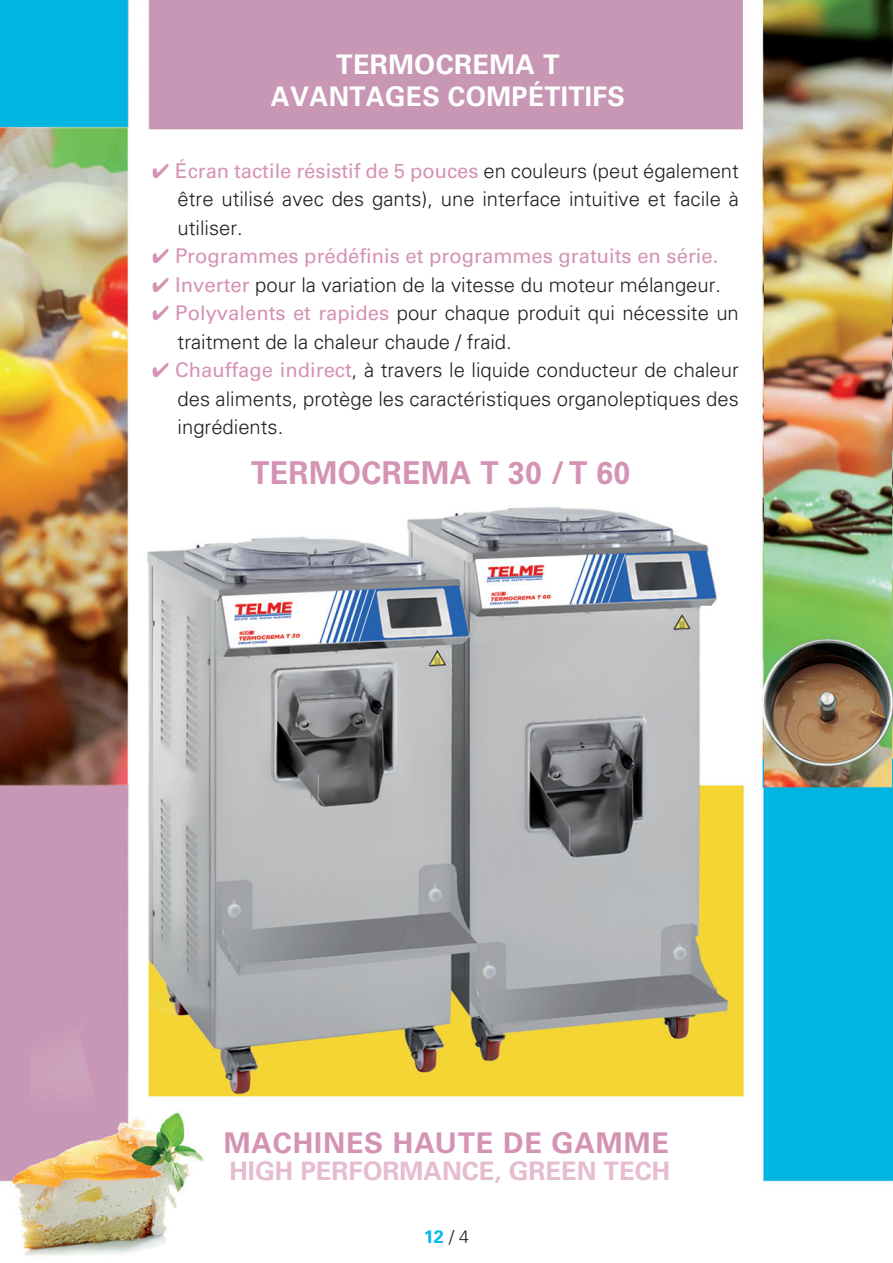
<style>
.page{position:relative;width:893px;height:1263px;background:#fff}
.page>*{position:absolute;margin:0;border:0;box-sizing:border-box;transform-origin:0 0}
.t1{font:700 31.5px "Univers";letter-spacing:.015em;color:#d593b4;scale:.95 1}
.t2{font:700 28.5px "Univers";letter-spacing:.03em;color:#d593b4}
.t3{font:700 27px "Univers";letter-spacing:.015em;color:#fff}
.t4{font:700 25.5px "Univers";color:#e5bcd0}
.t5{font:300 20.25px/28.5px "Univers";color:#231f20;text-align:justify}
.t6{font:20.25px "Univers";color:#d593b4}
.t7{font:700 18px "Univers";color:#00baf1}
.s1{color:#d593b4}
.s2{font-weight:400;color:#d593b4}
.s3{font-weight:300;color:#231f20}
</style>
<div class="page">
<img style="left:0;top:0;width:893px;height:1256px">
<p class="t3" style="left:336px;top:49px;width:225px">TERMOCREMA T</p>
<p class="t3" style="left:271px;top:80px;width:356px">AVANTAGES COMPÉTITIFS</p>
<p class="t5" style="left:178px;top:156px;width:563px;text-indent:-26px"><span class="s1">✔</span> <span class="s2">Écran tactile résistif de 5 pouces</span> en couleurs (peut également être utilisé avec des gants), une interface intuitive et facile à utiliser.</p>
<p class="t6" style="left:152px;top:244px;width:568px">✔ Programmes prédéfinis et programmes gratuits en série.</p>
<p class="t5" style="left:152px;top:270px;width:571px"><span class="s1">✔</span> <span class="s2">Inverter</span> pour la variation de la vitesse du moteur mélangeur.</p>
<p class="t5" style="left:178px;top:299px;width:563px;text-indent:-26px"><span class="s1">✔</span> <span class="s2">Polyvalents et rapides</span> pour chaque produit qui nécessite un traitment de la chaleur chaude / fraid.</p>
<p class="t5" style="left:178px;top:356px;width:563px;text-indent:-26px"><span class="s1">✔</span> <span class="s2">Chauffage indirect</span>, à travers le liquide conducteur de chaleur des aliments, protège les caractéristiques organoleptiques des ingrédients.</p>
<p class="t1" style="left:251px;top:454px;width:401px">TERMOCREMA T 30 / T 60</p>
<p class="t2" style="left:224px;top:1126px;width:447px">MACHINES HAUTE DE GAMME</p>
<p class="t4" style="left:230px;top:1156px;width:442px">HIGH PERFORMANCE, GREEN TECH</p>
<p class="t7" style="left:424px;top:1226px;width:47px">12 <span class="s3">/ 4</span></p>
</div>
